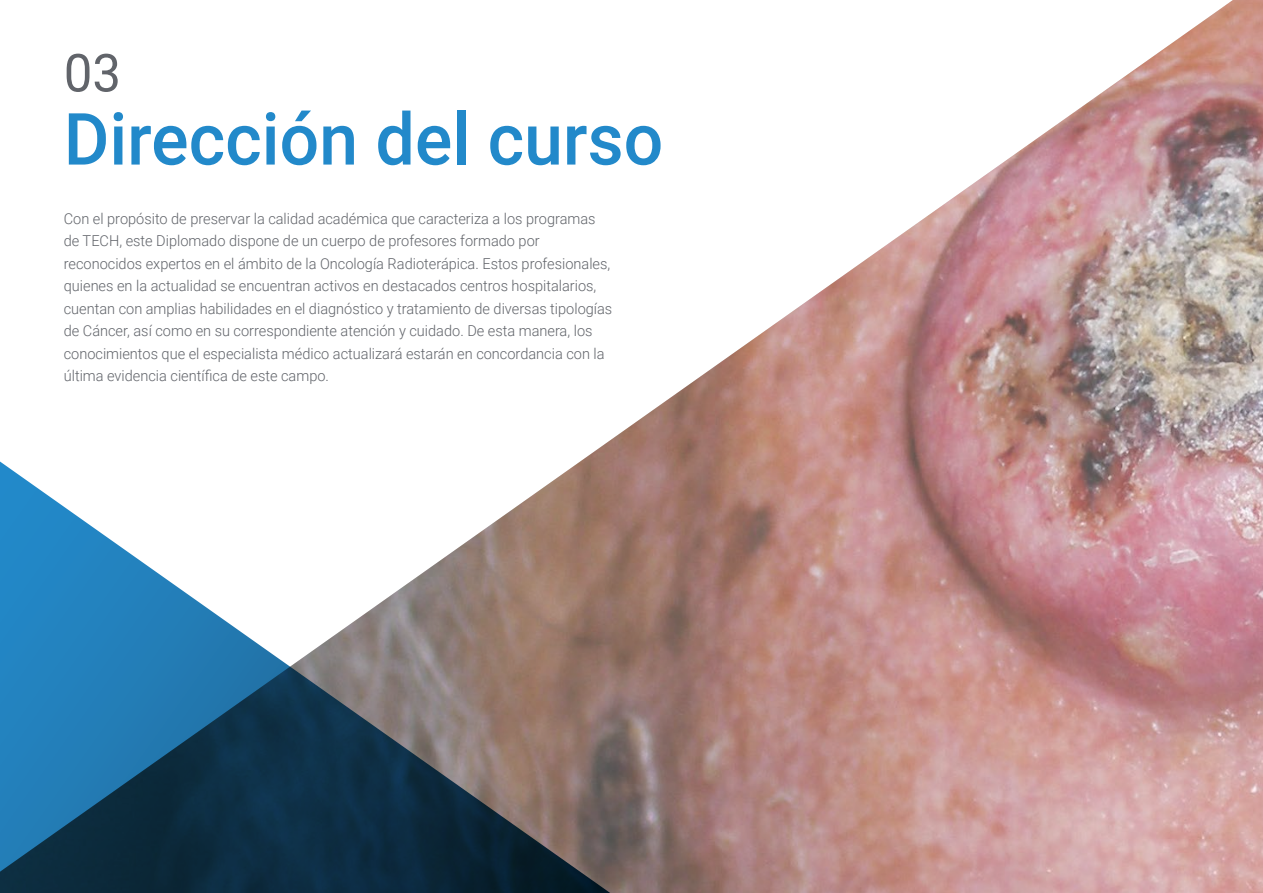
<style>
.page{position:relative;width:1263px;height:893px;background:#fff}
.page>*{position:absolute;margin:0;border:0;box-sizing:border-box;transform-origin:0 0}
.t1{font:500 72px "Roboto";color:#2289ca}
.t2{font:52.5px "Roboto";color:#61646a}
.t3{font:300 15px/22.5px "Roboto";color:#61646a}
</style>
<div class="page">
<img style="left:602px;top:0;width:661px;height:893px">
<svg style="left:0;top:446px;width:640px;height:447px"></svg>
<h2 class="t2" style="left:64px;top:36px;width:59px">03</h2>
<h1 class="t1" style="left:64px;top:89px;width:601px">Dirección del curso</h1>
<p class="t3" style="left:64px;top:207px;width:550px">Con el propósito de preservar la calidad académica que caracteriza a los programas de TECH, este Diplomado dispone de un cuerpo de profesores formado por reconocidos expertos en el ámbito de la Oncología Radioterápica. Estos profesionales, quienes en la actualidad se encuentran activos en destacados centros hospitalarios, cuentan con amplias habilidades en el diagnóstico y tratamiento de diversas tipologías de Cáncer, así como en su correspondiente atención y cuidado. De esta manera, los conocimientos que el especialista médico actualizará estarán en concordancia con la última evidencia científica de este campo.</p>
</div>
